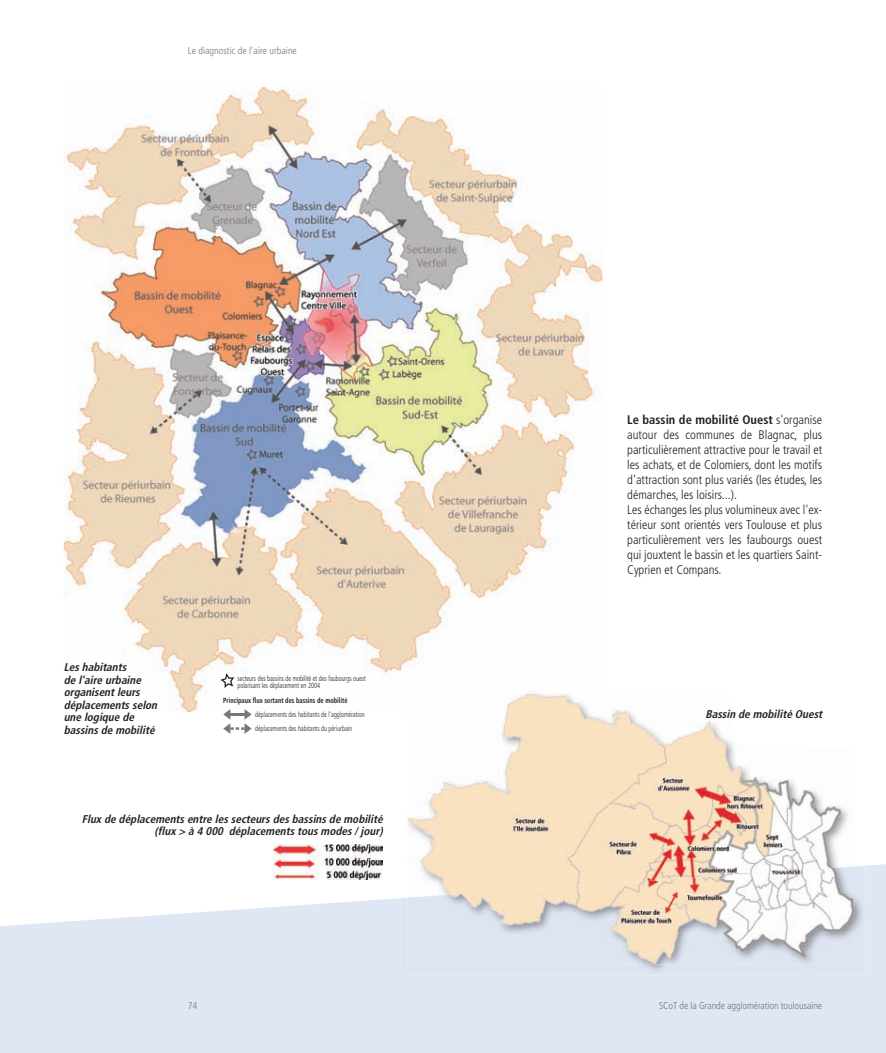
<style>
.page{position:relative;width:886px;height:1053px;background:#fff}
.page>*{position:absolute;margin:0;border:0;box-sizing:border-box;transform-origin:0 0}
.t1{font:300 condensed 12.5px/15px "Frutiger LT Std";color:#231f20}
.t2{font:italic 700 condensed 11.25px/12.5px "Frutiger LT Std";color:#231f20;text-align:right}
.t3{font:300 condensed 10px "Frutiger LT Std";letter-spacing:-.01em;color:#76787b}
.t4{font:300 condensed 7.5px/6.9px "Frutiger LT Std";color:#231f20;scale:.85 1}
.t5{font:700 condensed 7.5px "Frutiger LT Std";color:#231f20;scale:.85 1}
.s1{font-weight:700}
</style>
<div class="page">
<svg style="left:0;top:864px;width:886px;height:188px;fill:#e0e7f4"></svg>
<img style="left:64px;top:87px;width:538px;height:625px">
<img style="left:404px;top:865px;width:461px;height:109px">
<img style="left:404px;top:690px;width:198px;height:22px">
<img style="left:407px;top:710px;width:224px;height:162px">
<img style="left:631px;top:713px;width:133px;height:159px">
<img style="left:764px;top:779px;width:90px;height:87px">
<img style="left:407px;top:872px;width:357px;height:92px">
<img style="left:764px;top:866px;width:90px;height:98px">
<img style="left:407px;top:694px;width:195px;height:18px">
<svg style="left:220px;top:673px;width:14px;height:15px"></svg>
<svg style="left:223px;top:709px;width:29px;height:24px"></svg>
<img style="left:273px;top:844px;width:110px;height:35px">
<p class="t3" style="left:188px;top:44px;width:111px">Le diagnostic de l'aire urbaine</p>
<p class="t2" style="left:64px;top:661px;width:98px;text-align:left">Leshabitants<br>de l'aire urbaine organisentleurs déplacementsselon une logique de bassinsde mobilité</p>
<p class="t4" style="left:237px;top:675px;width:152px">secteurs des bassins de mobilité et des faubourgs ouest polarisant les déplacement en 2004</p>
<p class="t4" style="left:255px;top:725px;width:116px">déplacements des habitants du périurbain</p>
<p class="t5" style="left:223px;top:696px;width:148px">Principaux flux sortant des bassins de mobilité</p>
<p class="t4" style="left:255px;top:711px;width:130px">déplacements des habitants de l'agglomération</p>
<p class="t2" style="left:82px;top:812px;width:305px">Fluxde déplacementsentre lessecteursdesbassinsde mobilité (flux&gt; à 4 000 déplacementstousmodes/jour)</p>
<p class="t1" style="left:627px;top:412px;width:196px"><span class="s1">Le bassin de mobilité Ouest</span> s'organise autour des communes de Blagnac, plus particulièrement attractive pour le travail et les achats, et de Colomiers, dont les motifs d'attraction sont plus variés (les études, les démarches, les loisirs...).<br>Les échanges les plus volumineux avec l'ex&shy;térieur sont orientés vers Toulouse et plus particulièrement vers les faubourgs ouest qui jouxtent le bassin et les quartiers Saint-Cyprien et Compans.</p>
<p class="t2" style="left:705px;top:707px;width:121px">Bassin de mobilité Ouest</p>
<p class="t3" style="left:188px;top:1000px;width:11px">74</p>
<p class="t3" style="left:659px;top:1000px;width:165px">SCoT de la Grande agglomération toulousaine</p>
</div>
